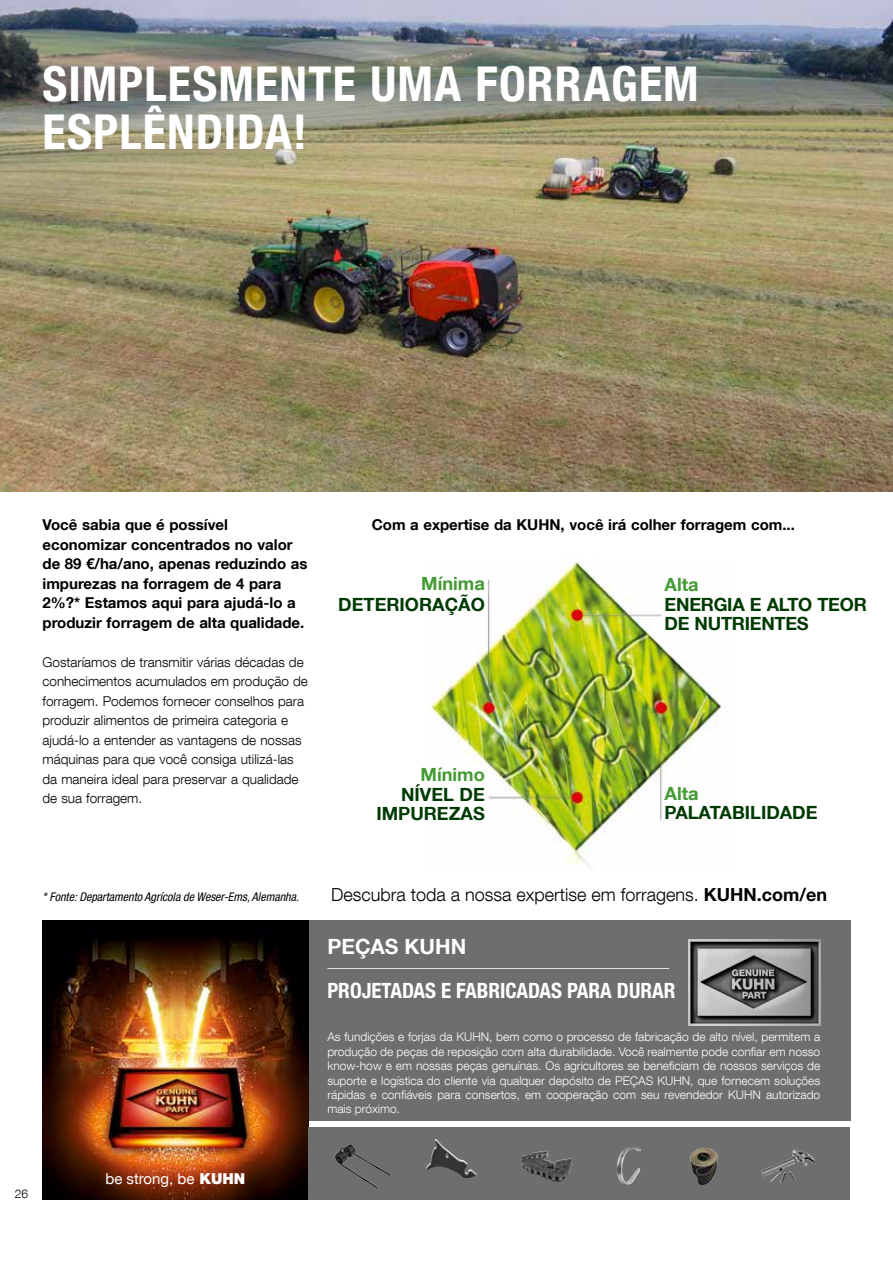
<style>
.page{position:relative;width:893px;height:1263px;background:#fff}
.page>*{position:absolute;margin:0;border:0;box-sizing:border-box;transform-origin:0 0}
.t1{font:700 condensed 48px/48px "Helvetica Neue LT Com";letter-spacing:.025em;color:#fff}
.t2{font:700 condensed 21px "Helvetica Neue LT Com";color:#fff}
.t3{font:700 21px "Helvetica Neue LT Com";color:#fff}
.t4{font:700 18.15px/19.4px "Helvetica Neue LT Com";color:#003a03}
.t5{font:700 18.15px "Helvetica Neue LT Com";color:#449a33}
.t6{font:300 18px "Helvetica Neue LT Com";color:#000}
.t7{font:700 15px/19.5px "Helvetica Neue LT Com";color:#000}
.t8{font:15px "Helvetica Neue LT Com";color:#fff}
.t9{font:300 13.5px/19.5px "Helvetica Neue LT Com";color:#000}
.t10{font:300 12px/14.4px "Helvetica Neue LT Com";color:#fff;text-align:justify}
.t11{font:italic condensed 12px "Helvetica Neue LT Com";color:#000}
.t12{font:300 12px "Helvetica Neue LT Com";color:#000}
.s1{font-weight:700}
.s2{font-weight:900}
</style>
<div class="page">
<div style="left:308px;top:920px;width:543px;height:201px;background:#6e6e6e"></div>
<img style="left:43px;top:920px;width:265px;height:279px">
<img style="left:0;top:0;width:893px;height:491px">
<div style="left:308px;top:1127px;width:542px;height:73px;background:#6e6e6e"></div>
<img style="left:688px;top:939px;width:132px;height:86px">
<img style="left:426px;top:1139px;width:51px;height:39px">
<img style="left:520px;top:1151px;width:52px;height:31px">
<svg style="left:696px;top:1148px;width:8px;height:2px"></svg>
<img style="left:617px;top:1147px;width:24px;height:38px">
<img style="left:761px;top:1149px;width:54px;height:34px">
<img style="left:335px;top:1144px;width:55px;height:44px">
<hr style="left:327px;top:968px;width:342px;height:1px;background:#fff">
<img style="left:427px;top:560px;width:295px;height:306px">
<h1 class="t1" style="left:43px;top:60px;width:658px">SIMPLESMENTE UMA FORRAGEM<br>ESPLÊNDIDA!</h1>
<p class="t7" style="left:43px;top:514px;width:266px">Você sabia que é possível economizar concentrados no valor de 89 €/ha/ano, apenas reduzindo as impurezas na forragem de 4 para<br>2%?* Estamos aqui para ajudá-lo a produzir forragem de alta qualidade.</p>
<p class="t9" style="left:43px;top:652px;width:267px">Gostaríamos de transmitir várias décadas de conhecimentos acumulados em produção de forragem. Podemos fornecer conselhos para produzir alimentos de primeira categoria e ajudá-lo a entender as vantagens de nossas máquinas para que você consiga utilizá-las da maneira ideal para preservar a qualidade de sua forragem.</p>
<p class="t7" style="left:372px;top:514px;width:425px">Com a expertise da KUHN, você irá colher forragem com...</p>
<h3 class="t5" style="left:421px;top:572px;width:65px">Mínima</h3>
<h3 class="t5" style="left:665px;top:573px;width:36px">Alta</h3>
<h3 class="t4" style="left:338px;top:594px;width:148px">DETERIORAÇÃO</h3>
<h3 class="t4" style="left:665px;top:594px;width:204px">ENERGIA E ALTO TEOR<br>DE NUTRIENTES</h3>
<h3 class="t5" style="left:421px;top:763px;width:66px">Mínimo</h3>
<h3 class="t4" style="left:376px;top:784px;width:110px;text-align:right">NÍVEL DE<br>IMPUREZAS</h3>
<h3 class="t5" style="left:665px;top:782px;width:36px">Alta</h3>
<h3 class="t4" style="left:665px;top:802px;width:154px">PALATABILIDADE</h3>
<p class="t11" style="left:43px;top:889px;width:258px">* Fonte: Departamento Agrícola de Weser-Ems, Alemanha.</p>
<h3 class="t6" style="left:331px;top:883px;width:498px">Descubra toda a nossa expertise em forragens. <span class="s1">KUHN.com/en</span></h3>
<h2 class="t3" style="left:327px;top:934px;width:140px">PEÇAS KUHN</h2>
<h2 class="t2" style="left:327px;top:978px;width:349px">PROJETADAS E FABRICADAS PARA DURAR</h2>
<p class="t10" style="left:327px;top:1029px;width:494px">As fundições e forjas da KUHN, bem como o processo de fabricação de alto nível, permitem a produção de peças de reposição com alta durabilidade. Você realmente pode confiar em nosso know-how e em nossas peças genuínas. Os agricultores se beneficiam de nossos serviços de suporte e logística do cliente via qualquer depósito de PEÇAS KUHN, que fornecem soluções rápidas e confiáveis para consertos, em cooperação com seu revendedor KUHN autorizado mais próximo.</p>
<p class="t12" style="left:15px;top:1186px;width:15px">26</p>
<p class="t8" style="left:106px;top:1169px;width:141px">be strong, be <span class="s2">KUHN</span></p>
</div>
